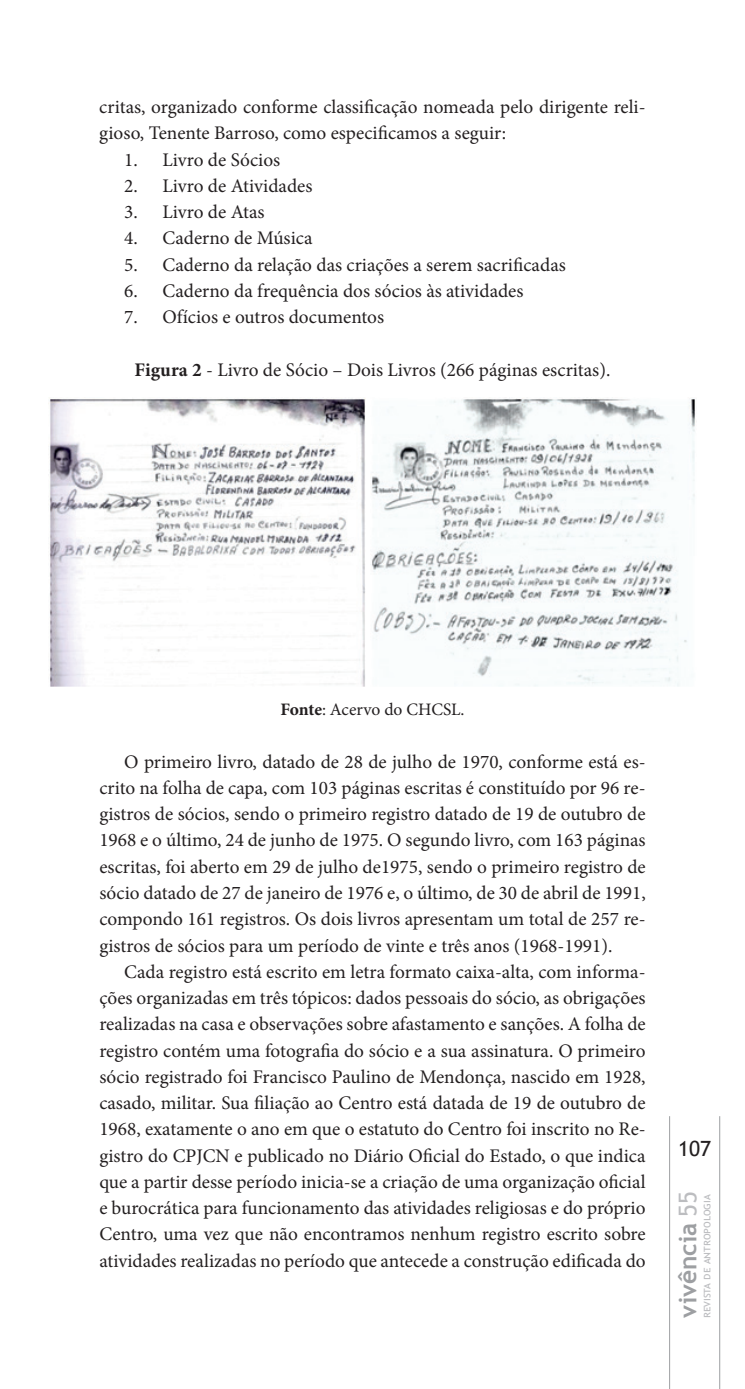
<style>
.page{position:relative;width:745px;height:1389px;background:#fff}
.page>*{position:absolute;margin:0;border:0;box-sizing:border-box;transform-origin:0 0}
.t1{font:700 24.5px "Trebuchet MS";color:#9d9fa2}
.t2{font:21px "Trebuchet MS";color:#231f20}
.t3{font:19.25px/26.2px "Minion Pro";color:#231f20;text-align:justify}
.t4{font:17.5px "Minion Pro";color:#231f20}
.t5{font:11.55px "Trebuchet MS";color:#bcbdc0}
.s1{font-weight:700}
.s2{font-weight:400;color:#bcbdc0}
</style>
<div class="page">
<hr style="left:718px;top:1116px;width:1px;height:273px;background:#9d9fa2">
<hr style="left:668px;top:1116px;width:1px;height:273px;background:#9d9fa2">
<img style="left:48px;top:398px;width:318px;height:289px">
<img style="left:372px;top:398px;width:323px;height:288px">
<p class="t3" style="left:99px;top:94px;width:547px">critas, organizado conforme classificação nomeada pelo dirigente reli&shy;gioso, Tenente Barroso, como especificamos a seguir:</p>
<p class="t3" style="left:124px;top:147px;width:158px">1. Livro de Sócios</p>
<p class="t3" style="left:124px;top:173px;width:190px">2. Livro de Atividades</p>
<p class="t3" style="left:124px;top:199px;width:142px">3. Livro de Atas</p>
<p class="t3" style="left:124px;top:225px;width:190px">4. Caderno de Música</p>
<p class="t3" style="left:124px;top:252px;width:443px">5. Caderno da relação das criações a serem sacrificadas</p>
<p class="t3" style="left:124px;top:278px;width:400px">6. Caderno da frequência dos sócios às atividades</p>
<p class="t3" style="left:124px;top:304px;width:261px">7. Ofícios e outros documentos</p>
<p class="t3" style="left:134px;top:357px;width:477px"><span class="s1">Figura 2</span> - Livro de Sócio – Dois Livros (266 páginas escritas).</p>
<p class="t4" style="left:280px;top:698px;width:185px"><span class="s1">Fonte</span>: Acervo do CHCSL.</p>
<p class="t3" style="left:99px;top:749px;width:547px;text-indent:25px">O primeiro livro, datado de 28 de julho de 1970, conforme está es&shy;crito na folha de capa, com 103 páginas escritas é constituído por 96 re&shy;gistros de sócios, sendo o primeiro registro datado de 19 de outubro de 1968 e o último, 24 de junho de 1975. O segundo livro, com 163 páginas escritas, foi aberto em 29 de julho de1975, sendo o primeiro registro de sócio datado de 27 de janeiro de 1976 e, o último, de 30 de abril de 1991, compondo 161 registros. Os dois livros apresentam um total de 257 re&shy;gistros de sócios para um período de vinte e três anos (1968-1991).</p>
<p class="t3" style="left:99px;top:959px;width:547px;text-indent:25px">Cada registro está escrito em letra formato caixa-alta, com informa&shy;ções organizadas em três tópicos: dados pessoais do sócio, as obrigações realizadas na casa e observações sobre afastamento e sanções. A folha de registro contém uma fotografia do sócio e a sua assinatura. O primeiro sócio registrado foi Francisco Paulino de Mendonça, nascido em 1928, casado, militar. Sua filiação ao Centro está datada de 19 de outubro de 1968, exatamente o ano em que o estatuto do Centro foi inscrito no Re&shy;gistro do CPJCN e publicado no Diário Oficial do Estado, o que indica que a partir desse período inicia-se a criação de uma organização oficial e burocrática para funcionamento das atividades religiosas e do próprio Centro, uma vez que não encontramos nenhum registro escrito sobre atividades realizadas no período que antecede a construção edificada do</p>
<p class="t2" style="left:677px;top:1136px;width:35px">107</p>
<p class="t1" style="left:672px;top:1318px;width:128px;rotate:-90deg">vivência <span class="s2">55</span></p>
<p class="t5" style="left:698px;top:1318px;width:125px;rotate:-90deg">revista de antropologia</p>
</div>
